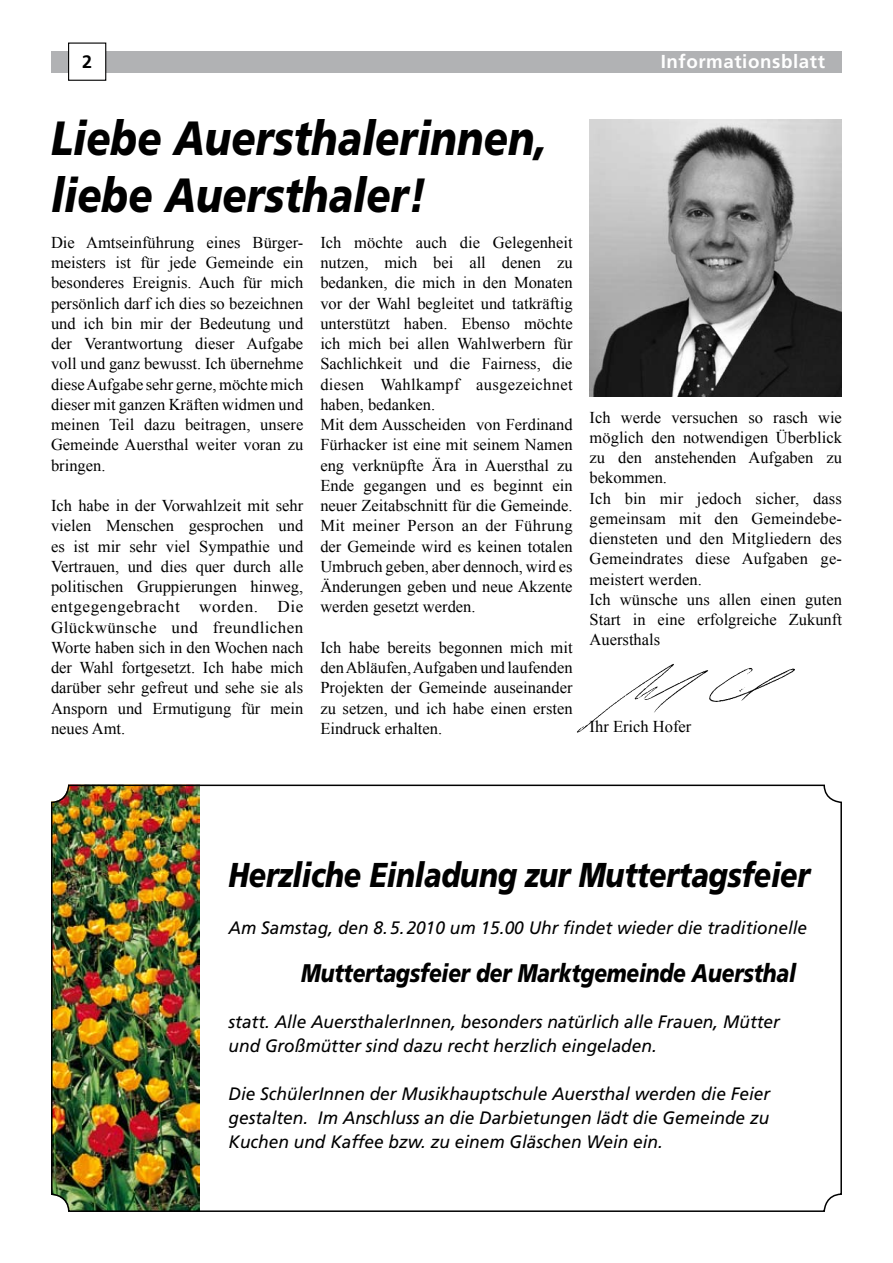
<style>
.page{position:relative;width:893px;height:1263px;background:#fff}
.page>*{position:absolute;margin:0;border:0;box-sizing:border-box;transform-origin:0 0}
.t1{font:italic 900 48px/57px "Frutiger";color:#000;scale:.83 1}
.t2{font:italic 900 34.5px "Frutiger";letter-spacing:-.01em;color:#000;scale:.83 1}
.t3{font:italic 900 25.5px "Frutiger";letter-spacing:-.01em;color:#000;scale:.82 1}
.t4{font:700 18.75px "Frutiger";letter-spacing:.03em;color:#fff}
.t5{font:italic 18px/24px "Frutiger";color:#000;scale:.96 1}
.t6{font:16.5px/20.2px "Times New Roman";color:#000;text-align:justify}
</style>
<div class="page">
<div style="left:51px;top:51px;width:791px;height:21px;background:#b1b2b4"></div>
<div style="left:69px;top:43px;width:37px;height:37px;background:#fff"></div>
<div style="left:68px;top:43px;width:38px;height:38px;border:1px solid #000"></div>
<img style="left:54px;top:787px;width:145px;height:422px">
<img style="left:590px;top:119px;width:252px;height:277px">
<img style="left:577px;top:663px;width:218px;height:70px">
<div style="left:51px;top:784px;width:791px;height:428px;border:2px solid #000;border-radius:17px"></div>
<p class="t4" style="left:661px;top:51px;width:166px">Informationsblatt</p>
<h1 class="t1" style="left:51px;top:110px;width:599px">Liebe Auersthalerinnen, liebe Auersthaler!</h1>
<p class="t6" style="left:51px;top:232px;width:254px">Die Amtseinführung eines Bürger&shy;meisters ist für jede Gemeinde ein besonderes Ereignis. Auch für mich persönlich darf ich dies so bezeichnen und ich bin mir der Bedeutung und der Verantwortung dieser Aufgabe voll und ganz bewusst. Ich übernehme diese Aufgabe sehr gerne, möchte mich dieser mit ganzen Kräften widmen und meinen Teil dazu beitragen, unsere Gemeinde Auersthal weiter voran zu bringen.</p>
<p class="t6" style="left:51px;top:495px;width:254px">Ich habe in der Vorwahlzeit mit sehr vielen Menschen gesprochen und es ist mir sehr viel Sympathie und Vertrauen, und dies quer durch alle politischen Gruppierungen hinweg, entgegengebracht worden. Die Glückwünsche und freundlichen Worte haben sich in den Wochen nach der Wahl fortgesetzt. Ich habe mich darüber sehr gefreut und sehe sie als Ansporn und Ermutigung für mein neues Amt.</p>
<p class="t6" style="left:320px;top:232px;width:254px;text-align:left">Ich möchte auch die Gelegenheit nutzen, mich bei all denen zu bedanken, die mich in den Monaten vor der Wahl begleitet und tatkräftig unterstützt haben. Ebenso möchte ich mich bei allen Wahlwerbern für<br>Sachlichkeit und die Fairness, die diesen Wahlkampf ausgezeichnet haben, bedanken.<br>Mit dem Ausscheiden von Ferdinand<br>Fürhacker ist eine mit seinem Namen eng verknüpfte Ära in Auersthal zu<br>Ende gegangen und es beginnt ein neuer Zeitabschnitt für die Gemeinde.<br>Mit meiner Person an der Führung der Gemeinde wird es keinen totalen<br>Umbruch geben, aber dennoch, wird es<br>Änderungen geben und neue Akzente werden gesetzt werden.</p>
<p class="t6" style="left:320px;top:637px;width:254px">Ich habe bereits begonnen mich mit den Abläufen, Aufgaben und laufenden Projekten der Gemeinde auseinander zu setzen, und ich habe einen ersten Eindruck erhalten.</p>
<p class="t6" style="left:590px;top:407px;width:254px;text-align:left">Ich werde versuchen so rasch wie möglich den notwendigen Überblick zu den anstehenden Aufgaben zu bekommen.<br>Ich bin mir jedoch sicher, dass gemeinsam mit den Gemeindebe&shy;diensteten und den Mitgliedern des<br>Gemeindrates diese Aufgaben ge&shy;meistert werden.<br>Ich wünsche uns allen einen guten<br>Start in eine erfolgreiche Zukunft<br>Auersthals</p>
<p class="t6" style="left:590px;top:716px;width:103px">Ihr Erich Hofer</p>
<h2 class="t2" style="left:229px;top:855px;width:702px">Herzliche Einladung zur Muttertagsfeier</h2>
<p class="t5" style="left:229px;top:916px;width:604px">Am Samstag, den 8.5.2010 um 15.00 Uhr findet wieder die traditionelle</p>
<h3 class="t3" style="left:301px;top:958px;width:605px">Muttertagsfeier der Marktgemeinde Auersthal</h3>
<p class="t5" style="left:229px;top:1010px;width:576px">statt. Alle AuersthalerInnen, besonders natürlich alle Frauen, Mütter und Großmütter sind dazu recht herzlich eingeladen.</p>
<p class="t5" style="left:229px;top:1082px;width:566px;text-align:justify">Die SchülerInnen der Musikhauptschule Auersthal werden die Feier gestalten. Im Anschluss an die Darbietungen lädt die Gemeinde zu Kuchen und Kaffee bzw. zu einem Gläschen Wein ein.</p>
</div>
